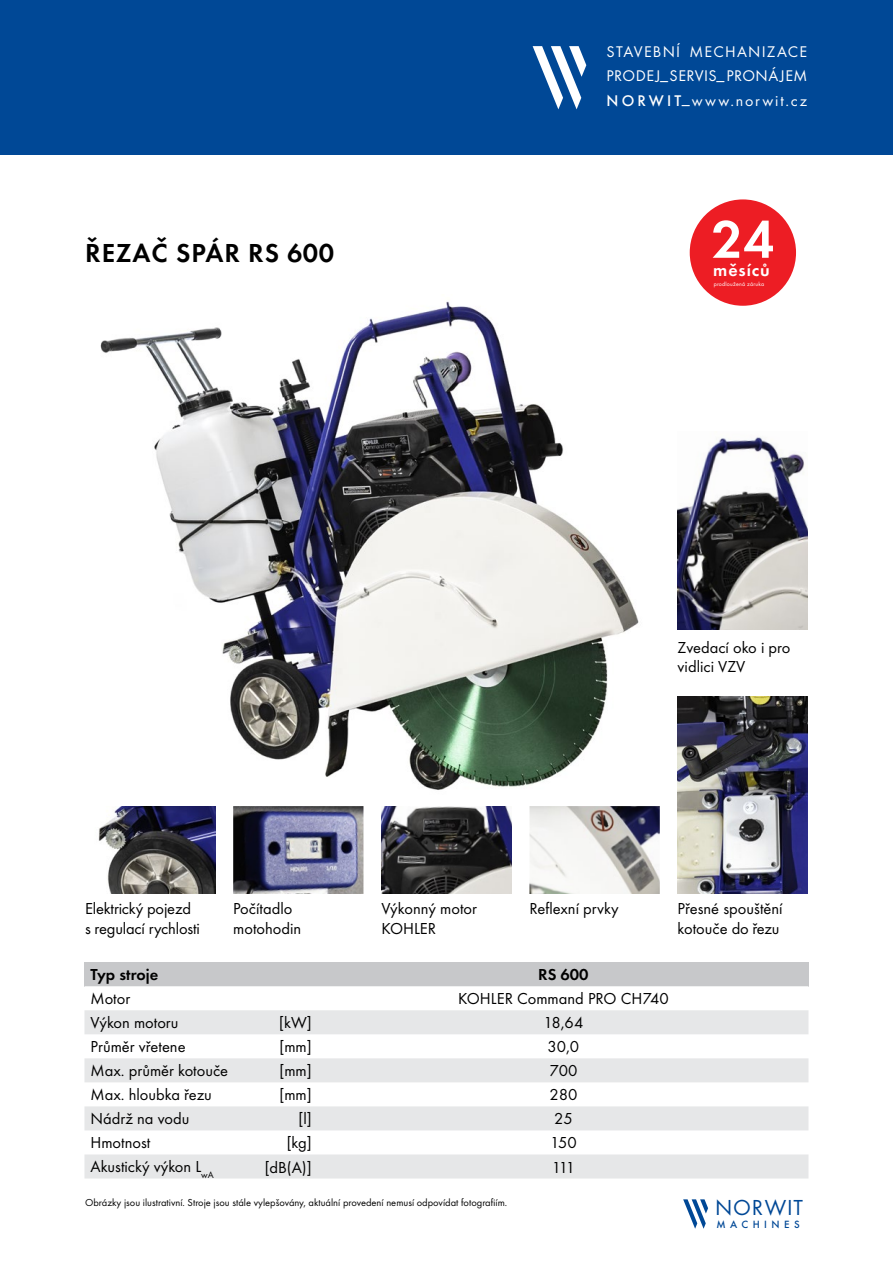
<style>
.page{position:relative;width:893px;height:1263px;background:#fff}
.page>*{position:absolute;margin:0;border:0;box-sizing:border-box;transform-origin:0 0}
.t1{font:600 54.75px "Futura TOT";color:#fff}
.t2{font:600 27px "Futura TOT";letter-spacing:.035em;color:#000}
.t3{font:22.5px "Futura TOT";color:#004896}
.t4{font:600 18px "Futura TOT";letter-spacing:.05em;color:#fff}
.t5{font:16.5px/19.8px "Futura TOT";color:#000}
.t6{font:600 16.5px "Futura TOT";color:#000}
.t7{font:16.05px/24.5px "Futura TOT";letter-spacing:.07em;color:#fff;text-align:justify}
.t8{font:500 10.95px "Futura TOT";letter-spacing:.41em;color:#004896}
.t9{font:10.5px "Futura TOT";color:#000}
.t10{font:6px "Futura TOT";letter-spacing:.03em;color:#fff}
.s1{font-weight:500}
</style>
<div class="page">
<div style="left:0;top:0;width:893px;height:155px;background:#004896"></div>
<svg style="left:683px;top:1199px;width:25px;height:30px"></svg>
<svg style="left:533px;top:46px;width:53px;height:63px"></svg>
<img style="left:100px;top:301px;width:539px;height:489px">
<div style="left:84px;top:962px;width:234px;height:24px;background:#c7c8ca"></div>
<div style="left:318px;top:962px;width:490px;height:24px;background:#c7c8ca"></div>
<svg style="left:84px;top:986px;width:724px;height:1px"></svg>
<svg style="left:84px;top:1010px;width:724px;height:168px;fill:#e6e7e8"></svg>
<img style="left:381px;top:806px;width:131px;height:88px">
<img style="left:98px;top:806px;width:117px;height:88px">
<img style="left:529px;top:806px;width:131px;height:88px">
<img style="left:678px;top:437px;width:130px;height:192px">
<img style="left:678px;top:696px;width:130px;height:198px">
<img style="left:233px;top:806px;width:130px;height:88px">
<div style="left:690px;top:199px;width:106px;height:107px;background:#ed1d24;border-radius:50%"></div>
<h2 class="t2" style="left:85px;top:237px;width:250px">ŘEZAČ SPÁR RS 600</h2>
<p class="t7" style="left:607px;top:39px;width:202px">STAVEBNÍ MECHANIZACE PRODEJ_SERVIS_PRONÁJEM <span class="s1">NORWIT</span>_www.norwit.cz</p>
<h1 class="t1" style="left:712px;top:207px;width:64px">24</h1>
<p class="t10" style="left:714px;top:280px;width:52px">prodloužená záruka</p>
<p class="t4" style="left:713px;top:260px;width:58px">měsíců</p>
<p class="t5" style="left:678px;top:638px;width:114px">Zvedací oko i pro vidlici VZV</p>
<p class="t5" style="left:85px;top:900px;width:116px">Elektrický pojezd s regulací rychlosti</p>
<p class="t5" style="left:529px;top:900px;width:91px">Reflexní prvky</p>
<p class="t5" style="left:678px;top:900px;width:106px">Přesné spouštění kotouče do řezu</p>
<p class="t5" style="left:233px;top:900px;width:70px">Počítadlo motohodin</p>
<p class="t5" style="left:381px;top:900px;width:97px">Výkonný motor<br>KOHLER</p>
<p class="t6" style="left:90px;top:965px;width:69px">Typ stroje</p>
<p class="t6" style="left:538px;top:965px;width:52px">RS 600</p>
<p class="t5" style="left:90px;top:989px;width:41px">Motor</p>
<p class="t5" style="left:458px;top:989px;width:212px">KOHLER Command PRO CH740</p>
<p class="t5" style="left:90px;top:1013px;width:90px">Výkon motoru</p>
<p class="t5" style="left:279px;top:1013px;width:34px">[kW]</p>
<p class="t5" style="left:543px;top:1013px;width:41px">18,64</p>
<p class="t5" style="left:90px;top:1037px;width:97px">Průměr vřetene</p>
<p class="t5" style="left:280px;top:1038px;width:34px">[mm]</p>
<p class="t5" style="left:547px;top:1038px;width:33px">30,0</p>
<p class="t5" style="left:90px;top:1062px;width:139px">Max. průměr kotouče</p>
<p class="t5" style="left:280px;top:1062px;width:34px">[mm]</p>
<p class="t5" style="left:549px;top:1062px;width:30px">700</p>
<p class="t5" style="left:90px;top:1086px;width:123px">Max. hloubka řezu</p>
<p class="t5" style="left:280px;top:1086px;width:34px">[mm]</p>
<p class="t5" style="left:549px;top:1086px;width:30px">280</p>
<p class="t5" style="left:90px;top:1110px;width:100px">Nádrž na vodu</p>
<p class="t5" style="left:299px;top:1110px;width:15px">[l]</p>
<p class="t5" style="left:554px;top:1110px;width:20px">25</p>
<p class="t5" style="left:90px;top:1134px;width:62px">Hmotnost</p>
<p class="t5" style="left:287px;top:1134px;width:26px">[kg]</p>
<p class="t5" style="left:550px;top:1134px;width:28px">150</p>
<p class="t5" style="left:90px;top:1158px;width:125px">Akustický výkon L<sub>wA</sub></p>
<p class="t5" style="left:265px;top:1158px;width:48px">[dB(A)]</p>
<p class="t5" style="left:552px;top:1158px;width:25px">111</p>
<p class="t9" style="left:85px;top:1197px;width:424px">Obrázky jsou ilustrativní. Stroje jsou stále vylepšovány, aktuální provedení nemusí odpovídat fotografiím.</p>
<h3 class="t3" style="left:765px;top:1195px;width:40px">W T</h3>
<h3 class="t3" style="left:715px;top:1195px;width:79px">NOR I</h3>
<p class="t8" style="left:716px;top:1218px;width:85px">MACHINES</p>
</div>
